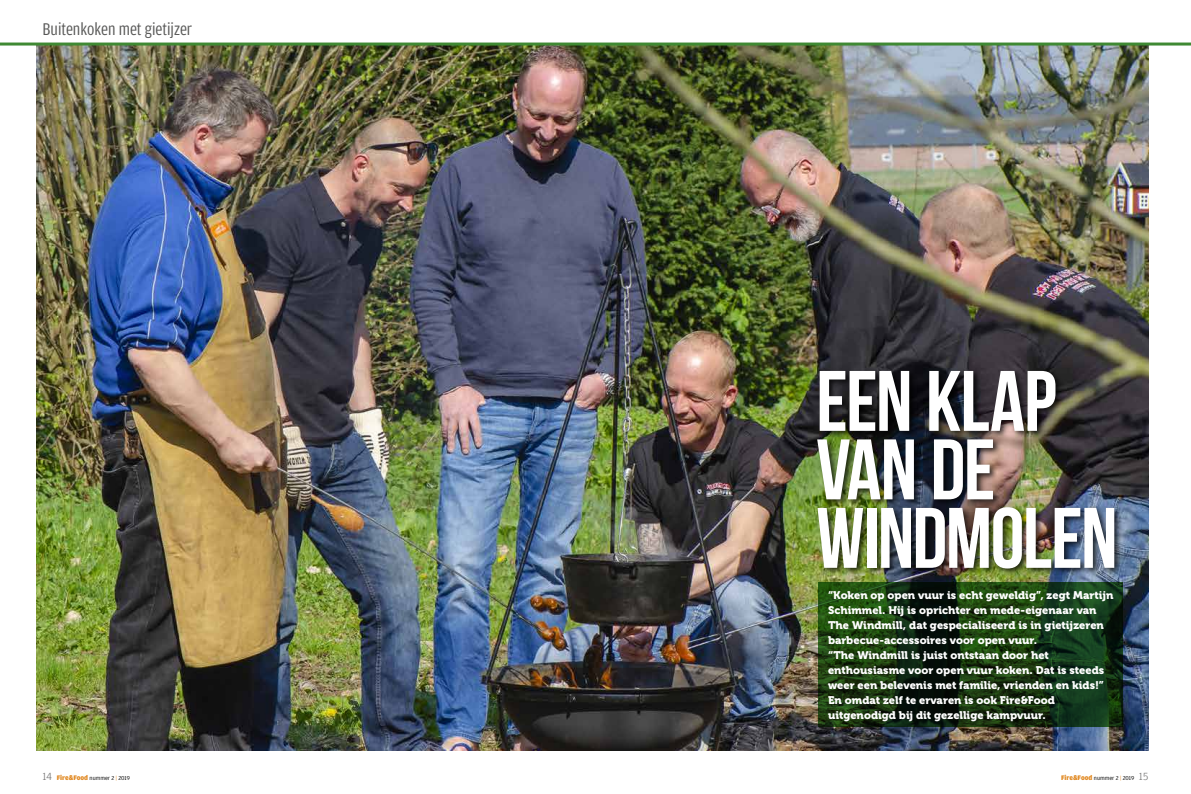
<style>
.page{position:relative;width:1191px;height:794px;background:#fff}
.page>*{position:absolute;margin:0;border:0;box-sizing:border-box;transform-origin:0 0}
.t1{font:85.6px/68.5px "Bebas Neue";letter-spacing:-.02em;color:#fff}
.t2{font:18px "Amplitude Cond";color:#575756}
.t3{font:11px/15px "Museo 900";color:#fff}
.t4{font:6px "Amplitude";color:#000}
.s1{font-weight:300;font-size:11px;color:#706f6f}
.s2{font-weight:900;font-size:7px;color:#e18922}
.s3{color:#e18922}
</style>
<div class="page">
<img style="left:37px;top:46px;width:1111px;height:705px">
<hr style="left:0;top:43px;width:1191px;height:3px;background:#3f8933">
<svg style="left:818px;top:583px;width:305px;height:144px;background:#163411"></svg>
<div style="left:815px;top:368px;width:307px;height:208px;background:#000;opacity:.75"></div>
<h2 class="t2" style="left:43px;top:20px;width:151px">Buitenkoken met gietijzer</h2>
<h1 class="t1" style="left:816px;top:366px;width:303px">EEN KLAP<br>VAN DE<br>WINDMOLEN</h1>
<p class="t3" style="left:828px;top:587px;width:287px">“Koken op open vuur is echt geweldig”, zegt Martijn Schimmel. Hij is oprichter en mede-eigenaar van The Windmill, dat gespecialiseerd is in gietijzeren barbecue-accessoires voor open vuur.<br>“The Windmill is juist ontstaan door het enthousiasme voor open vuur koken. Dat is steeds weer een belevenis met familie, vrienden en kids!” En omdat zelf te ervaren is ook Fire&amp;Food uitgenodigd bij dit gezellige kampvuur.</p>
<p class="t4" style="left:43px;top:774px;width:89px"><span class="s1">14</span> <span class="s2">Fire&amp;Food</span> nummer 2 <span class="s3">|</span> 2019</p>
<p class="t4" style="left:1061px;top:774px;width:89px"><span class="s2">Fire&amp;Food</span> nummer 2 <span class="s3">|</span> 2019 <span class="s1">15</span></p>
</div>
